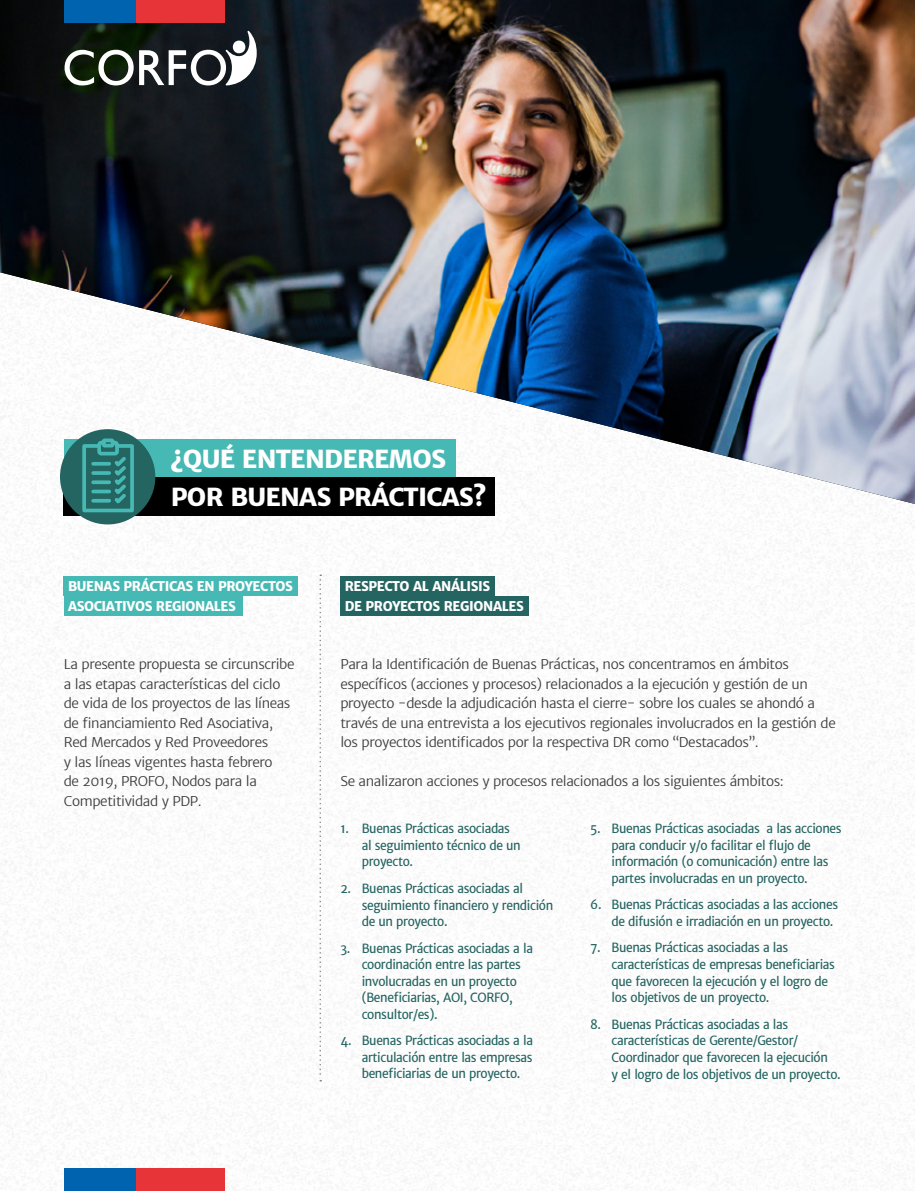
<style>
.page{position:relative;width:915px;height:1191px;background:#fff}
.page>*{position:absolute;margin:0;border:0;box-sizing:border-box;transform-origin:0 0}
.t1{font:800 24.9px/37.3px "Merriweather Sans";letter-spacing:-.03em;color:#fff}
.t2{font:300 13.5px/19.5px "Merriweather Sans";letter-spacing:-.03em;color:#3c3c3b}
.t3{font:800 13.5px/19.5px "Merriweather Sans";letter-spacing:-.03em;color:#fff;scale:.95 1}
.t4{font:12.75px/16.5px "Merriweather Sans";letter-spacing:-.03em;color:#246461;scale:.95 1}
</style>
<div class="page">
<img style="left:0;top:504px;width:914px;height:687px">
<div style="left:64px;top:1168px;width:72px;height:23px;background:#0063af"></div>
<div style="left:136px;top:1168px;width:89px;height:23px;background:#e73439"></div>
<div style="left:64px;top:477px;width:431px;height:38px;background:#000"></div>
<img style="left:0;top:0;width:914px;height:504px">
<div style="left:64px;top:576px;width:234px;height:20px;background:#47b9b4"></div>
<div style="left:340px;top:576px;width:155px;height:20px;background:#246461"></div>
<div style="left:64px;top:596px;width:178px;height:20px;background:#47b9b4"></div>
<div style="left:340px;top:596px;width:188px;height:20px;background:#246461"></div>
<svg style="left:319px;top:574px;width:2px;height:507px"></svg>
<svg style="left:64px;top:31px;width:192px;height:54px"></svg>
<div style="left:64px;top:0;width:72px;height:22px;background:#0063af"></div>
<div style="left:136px;top:0;width:89px;height:22px;background:#e73439"></div>
<div style="left:60px;top:429px;width:95px;height:95px;background:#246461;border-radius:50%"></div>
<svg style="left:80px;top:437px;width:56px;height:76px"></svg>
<h1 class="t1" style="left:171px;top:440px;width:317px">¿QUÉ ENTENDEREMOS<br>POR BUENAS PRÁCTICAS?</h1>
<p class="t3" style="left:68px;top:576px;width:238px">BUENAS PRÁCTICAS EN PROYECTOS<br>ASOCIATIVOS REGIONALES</p>
<p class="t2" style="left:64px;top:654px;width:232px">La presente propuesta se circunscribe a las etapas características del ciclo de vida de los proyectos de las líneas de financiamiento Red Asociativa, Red Mercados y Red Proveedores<br>y las líneas vigentes hasta febrero<br>de 2019, PROFO, Nodos para la Competitividad y PDP.</p>
<p class="t3" style="left:344px;top:576px;width:190px">RESPECTO AL ANÁLISIS<br>DE PROYECTOS REGIONALES</p>
<p class="t2" style="left:340px;top:654px;width:496px">Para la Identificación de Buenas Prácticas, nos concentramos en ámbitos específicos (acciones y procesos) relacionados a la ejecución y gestión de un proyecto -desde la adjudicación hasta el cierre- sobre los cuales se ahondó a través de una entrevista a los ejecutivos regionales involucrados en la gestión de los proyectos identificados por la respectiva DR como “Destacados”.</p>
<p class="t2" style="left:340px;top:771px;width:444px">Se analizaron acciones y procesos relacionados a los siguientes ámbitos:</p>
<p class="t4" style="left:361px;top:820px;width:169px;text-indent:-21px">1. Buenas Prácticas asociadas al seguimiento técnico de un proyecto.</p>
<p class="t4" style="left:361px;top:880px;width:203px;text-indent:-21px">2. Buenas Prácticas asociadas al seguimiento financiero y rendición de un proyecto.</p>
<p class="t4" style="left:361px;top:939px;width:182px;text-indent:-21px">3. Buenas Prácticas asociadas a la coordinación entre las partes involucradas en un proyecto (Beneficiarias, AOI, CORFO, consultor/es).</p>
<p class="t4" style="left:361px;top:1032px;width:182px;text-align:justify;text-indent:-21px">4. Buenas Prácticas asociadas a la articulación entre las empresas beneficiarias de un proyecto.</p>
<p class="t4" style="left:611px;top:820px;width:244px;text-indent:-21px">5. Buenas Prácticas asociadas a las acciones para conducir y/o facilitar el flujo de información (o comunicación) entre las partes involucradas en un proyecto.</p>
<p class="t4" style="left:611px;top:896px;width:240px;text-indent:-21px">6. Buenas Prácticas asociadas a las acciones de difusión e irradiación en un proyecto.</p>
<p class="t4" style="left:611px;top:939px;width:237px;text-indent:-21px">7. Buenas Prácticas asociadas a las características de empresas beneficiarias que favorecen la ejecución y el logro de los objetivos de un proyecto.</p>
<p class="t4" style="left:611px;top:1015px;width:242px;text-indent:-21px">8. Buenas Prácticas asociadas a las características de Gerente/Gestor/ Coordinador que favorecen la ejecución<br>y el logro de los objetivos de un proyecto.</p>
</div>
